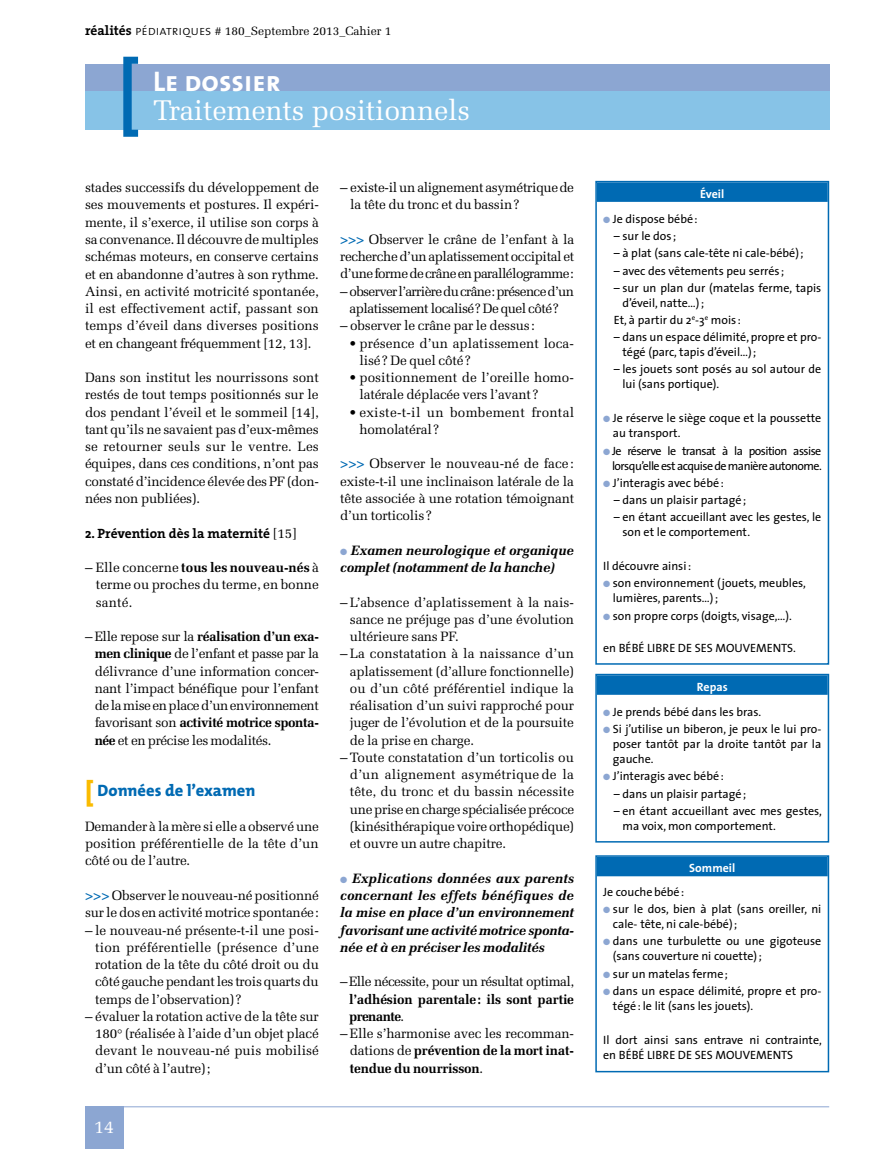
<style>
.page{position:relative;width:893px;height:1149px;background:#fff}
.page>*{position:absolute;margin:0;border:0;box-sizing:border-box;transform-origin:0 0}
.t1{font:28.5px "Melior";letter-spacing:-.01em;color:#fff}
.t2{font:28.5px "The Sans Bold Caps";color:#fff}
.t3{font:18px "Melior";color:#fff}
.t4{font:800 16.5px "The Mix";color:#006ab3}
.t5{font:13.5px/17.2px "Melior";letter-spacing:-.015em;color:#000;text-align:justify}
.t6{font:italic 700 13.5px/17.2px "Melior";letter-spacing:-.015em;color:#000}
.t7{font:13.5px/17.2px "Melior";letter-spacing:-.045em;color:#000;text-align:center}
.t8{font:13.5px/17.2px "Melior";letter-spacing:.005em;color:#000}
.t9{font:13.5px/17.2px "Melior";letter-spacing:.02em;color:#000}
.t10{font:700 13.5px/17.2px "Melior";letter-spacing:-.015em;color:#000}
.t11{font:13.5px "Melior";letter-spacing:-.04em;color:#000}
.t12{font:700 13.5px "The Serif";color:#000}
.t13{font:12px/15px "The Sans";color:#000}
.t14{font:12px/15px "The Sans";letter-spacing:-.045em;color:#000;text-align:right}
.t15{font:12px "Melior";color:#000}
.t16{font:700 12px "The Sans";color:#fff}
.s1{font-family:"The Serif";font-weight:700;font-size:13.5px}
.s2{font-family:"The Sans Light Caps";font-size:13.5px}
.s3{font-family:"Melior";font-weight:400}
.s4{font-weight:700}
.s5{font-size:27px;color:#fabb00}
.s6{font-weight:700;color:#006ab3}
.s7{color:#8ca6d2}
.s8{font-weight:400}
</style>
<div class="page">
<div style="left:85px;top:64px;width:744px;height:27px;background:#8ca6d2"></div>
<div style="left:85px;top:91px;width:744px;height:39px;background:#87c3e7"></div>
<svg style="left:123px;top:57px;width:15px;height:80px"></svg>
<div style="left:85px;top:1106px;width:38px;height:42px;background:#8ca6d2"></div>
<hr style="left:85px;top:1106px;width:744px;height:1px;background:#8ca6d2">
<div style="left:597px;top:182px;width:231px;height:20px;background:#006ab3"></div>
<div style="left:595px;top:181px;width:234px;height:483px;border:2px solid #006ab3"></div>
<div style="left:597px;top:675px;width:231px;height:19px;background:#006ab3"></div>
<div style="left:595px;top:673px;width:234px;height:169px;border:2px solid #006ab3"></div>
<div style="left:597px;top:856px;width:231px;height:20px;background:#006ab3"></div>
<div style="left:595px;top:855px;width:234px;height:216px;border:2px solid #006ab3"></div>
<p class="t15" style="left:85px;top:24px;width:308px"><span class="s1">réalités</span> <span class="s2">pédiatriques</span> # 180_Septembre 2013_Cahier 1</p>
<h1 class="t2" style="left:153px;top:58px;width:129px">Le dossier</h1>
<h1 class="t1" style="left:153px;top:93px;width:318px">Traitements positionnels</h1>
<p class="t5" style="left:85px;top:179px;width:235px">stades successifs du développement de ses mouvements et postures. Il expéri&shy;mente, il s’exerce, il utilise son corps à sa convenance. Il découvre de multiples schémas moteurs, en conserve certains et en abandonne d’autres à son rythme.<br>Ainsi, en activité motricité spontanée, il est effectivement actif, passant son temps d’éveil dans diverses positions et en changeant fréquemment [12, 13].</p>
<p class="t5" style="left:85px;top:369px;width:235px">Dans son institut les nourrissons sont restés de tout temps positionnés sur le dos pendant l’éveil et le sommeil [14], tant qu’ils ne savaient pas d’eux-mêmes se retourner seuls sur le ventre. Les équipes, dans ces conditions, n’ont pas constaté d’incidence élevée des PF (don&shy;nées non publiées).</p>
<p class="t12" style="left:85px;top:521px;width:213px">2. Prévention dès la maternité <span class="s3">[15]</span></p>
<p class="t5" style="left:96px;top:558px;width:225px;text-indent:-11px">– Elle concerne <span class="s4">tous les nouveau-nés</span> à terme ou proches du terme, en bonne santé.</p>
<p class="t5" style="left:95px;top:627px;width:226px;text-indent:-10px">– Elle repose sur la <span class="s4">réalisation d’un exa&shy;men clinique</span> de l’enfant et passe par la délivrance d’une information concer&shy;nant l’impact bénéfique pour l’enfant de la mise en place d’un environnement favorisant son <span class="s4">activité motrice sponta&shy;née</span> et en précise les modalités.</p>
<p class="t4" style="left:85px;top:776px;width:172px"><span class="s5">[</span> Données de l’examen</p>
<p class="t5" style="left:85px;top:817px;width:235px">Demander à la mère si elle a observé une position préférentielle de la tête d’un côté ou de l’autre.</p>
<p class="t5" style="left:85px;top:886px;width:235px"><span class="s6">&gt;&gt;&gt;</span> Observer le nouveau-né positionné sur le dosen activité motrice spontanée:</p>
<p class="t5" style="left:95px;top:921px;width:225px;text-indent:-10px">– le nouveau-né présente-t-il une posi&shy;tion préférentielle (présence d’une rotation de la tête du côté droit ou du côté gauche pendant les trois quarts du temps de l’observation)?</p>
<p class="t5" style="left:95px;top:1007px;width:225px;text-indent:-10px">– évaluer la rotation active de la tête sur 180° (réalisée à l’aide d’un objet placé devant le nouveau-né puis mobilisé d’un côté à l’autre);</p>
<h2 class="t3" style="left:94px;top:1115px;width:22px">14</h2>
<p class="t5" style="left:350px;top:179px;width:225px;text-indent:-10px">– existe-il un alignement asymétriquede la tête du tronc et du bassin?</p>
<p class="t5" style="left:340px;top:231px;width:236px"><span class="s6">&gt;&gt;&gt;</span> Observer le crâne de l’enfant à la recherche d’un aplatissement occipital et d’une forme de crâne en parallélogramme:</p>
<p class="t7" style="left:340px;top:282px;width:235px">– observer l’arrière du crâne: présence d’un aplatissement localisé? De quel côté?</p>
<p class="t5" style="left:340px;top:317px;width:196px">– observer le crâne par le dessus:</p>
<p class="t8" style="left:359px;top:334px;width:216px;text-indent:-11px">• présence d’un aplatissement loca&shy;lisé? De quel côté?</p>
<p class="t5" style="left:359px;top:369px;width:216px;text-indent:-11px">• positionnement de l’oreille homo&shy;latérale déplacée vers l’avant?</p>
<p class="t9" style="left:359px;top:403px;width:216px;text-indent:-11px">• existe-t-il un bombement frontal homolatéral?</p>
<p class="t5" style="left:340px;top:455px;width:236px"><span class="s6">&gt;&gt;&gt;</span> Observer le nouveau-né de face: existe-t-il une inclinaison latérale de la tête associée à une rotation témoignant d’un torticolis?</p>
<p class="t6" style="left:340px;top:541px;width:235px"><span class="s7">●</span> Examen neurologique et organique complet (notamment de la hanche)</p>
<p class="t5" style="left:350px;top:593px;width:226px;text-indent:-10px">– L’absence d’aplatissement à la nais&shy;sance ne préjuge pas d’une évolution ultérieure sans PF.</p>
<p class="t5" style="left:350px;top:645px;width:226px;text-indent:-10px">– La constatation à la naissance d’un aplatissement (d’allure fonctionnelle) ou d’un côté préférentiel indique la réalisation d’un suivi rapproché pour juger de l’évolution et de la poursuite de la prise en charge.</p>
<p class="t5" style="left:350px;top:748px;width:226px;text-indent:-10px">– Toute constatation d’un torticolis ou d’un alignement asymétrique de la tête, du tronc et du bassin nécessite une prise en charge spécialisée précoce (kinésithérapique voire orthopédique) et ouvre un autre chapitre.</p>
<p class="t6" style="left:340px;top:869px;width:235px;text-align:justify"><span class="s7">●</span> Explications données aux parents concernant les effets bénéfiques de la mise en place d’un environnement favorisant une activité motrice sponta&shy;née et à en préciser les modalités</p>
<p class="t11" style="left:340px;top:973px;width:236px">– Elle nécessite, pour un résultat optimal,</p>
<p class="t10" style="left:349px;top:989px;width:226px">l’adhésion parentale: ils sont partie prenante<span class="s8">.</span></p>
<p class="t5" style="left:350px;top:1024px;width:226px;text-indent:-10px">– Elle s’harmonise avec les recomman&shy;dations de <span class="s4">prévention de la mort inat&shy;tendue du nourrisson</span>.</p>
<p class="t16" style="left:700px;top:183px;width:26px">Éveil</p>
<p class="t13" style="left:603px;top:211px;width:96px"><span class="s7">●</span> Je dispose bébé:</p>
<p class="t13" style="left:614px;top:228px;width:64px">– sur le dos ;</p>
<p class="t13" style="left:614px;top:245px;width:191px">– à plat (sans cale-tête ni cale-bébé);</p>
<p class="t13" style="left:614px;top:262px;width:172px">– avec des vêtements peu serrés ;</p>
<p class="t13" style="left:622px;top:280px;width:200px;text-indent:-9px">– sur un plan dur (matelas ferme, tapis d’éveil, natte…);</p>
<p class="t13" style="left:614px;top:312px;width:129px">Et, à partir du 2<sup>e</sup>-3<sup>e</sup> mois :</p>
<p class="t13" style="left:622px;top:329px;width:200px;text-indent:-9px">– dans un espace délimité, propre et pro&shy;tégé (parc, tapis d’éveil…);</p>
<p class="t13" style="left:622px;top:361px;width:200px;text-indent:-9px">– les jouets sont posés au sol autour de lui (sans portique).</p>
<p class="t13" style="left:613px;top:410px;width:210px;text-indent:-10px"><span class="s7">●</span> Je réserve le siège coque et la poussette au transport.</p>
<p class="t14" style="left:603px;top:442px;width:220px"><span class="s7">●</span> Je réserve le transat à la position assise lorsqu’elle est acquise de manière autonome.</p>
<p class="t13" style="left:603px;top:474px;width:122px"><span class="s7">●</span> J’interagis avec bébé:</p>
<p class="t13" style="left:614px;top:492px;width:134px">– dans un plaisir partagé;</p>
<p class="t13" style="left:622px;top:509px;width:200px;text-indent:-9px">– en étant accueillant avec les gestes, le son et le comportement.</p>
<p class="t13" style="left:603px;top:558px;width:89px">Il découvre ainsi:</p>
<p class="t13" style="left:613px;top:575px;width:194px;text-indent:-10px"><span class="s7">●</span> son environnement (jouets, meubles, lumières, parents…);</p>
<p class="t13" style="left:603px;top:607px;width:190px"><span class="s7">●</span> son propre corps (doigts, visage,…).</p>
<p class="t13" style="left:603px;top:639px;width:194px">en BÉBÉ LIBRE DE SES MOUVEMENTS.</p>
<p class="t16" style="left:697px;top:676px;width:32px">Repas</p>
<p class="t13" style="left:603px;top:704px;width:159px"><span class="s7">●</span> Je prends bébé dans les bras.</p>
<p class="t13" style="left:613px;top:721px;width:210px;text-align:justify;text-indent:-10px"><span class="s7">●</span> Si j’utilise un biberon, je peux le lui pro&shy;poser tantôt par la droite tantôt par la gauche.</p>
<p class="t13" style="left:603px;top:768px;width:122px"><span class="s7">●</span> J’interagis avec bébé:</p>
<p class="t13" style="left:614px;top:785px;width:134px">– dans un plaisir partagé;</p>
<p class="t13" style="left:622px;top:802px;width:201px;text-indent:-9px">– en étant accueillant avec mes gestes, ma voix, mon comportement.</p>
<p class="t16" style="left:689px;top:857px;width:48px">Sommeil</p>
<p class="t13" style="left:603px;top:883px;width:83px">Je couchebébé:</p>
<p class="t13" style="left:613px;top:901px;width:210px;text-indent:-10px"><span class="s7">●</span> sur le dos, bien à plat (sans oreiller, ni cale- tête, ni cale-bébé);</p>
<p class="t13" style="left:613px;top:933px;width:210px;text-indent:-10px"><span class="s7">●</span> dans une turbulette ou une gigoteuse (sans couverture ni couette);</p>
<p class="t13" style="left:603px;top:965px;width:126px"><span class="s7">●</span> sur un matelas ferme;</p>
<p class="t13" style="left:613px;top:982px;width:210px;text-indent:-10px"><span class="s7">●</span> dans un espace délimité, propre et pro&shy;tégé: le lit (sans les jouets).</p>
<p class="t13" style="left:603px;top:1031px;width:220px">Il dort ainsi sans entrave ni contrainte, en BÉBÉ LIBRE DE SES MOUVEMENTS</p>
</div>
